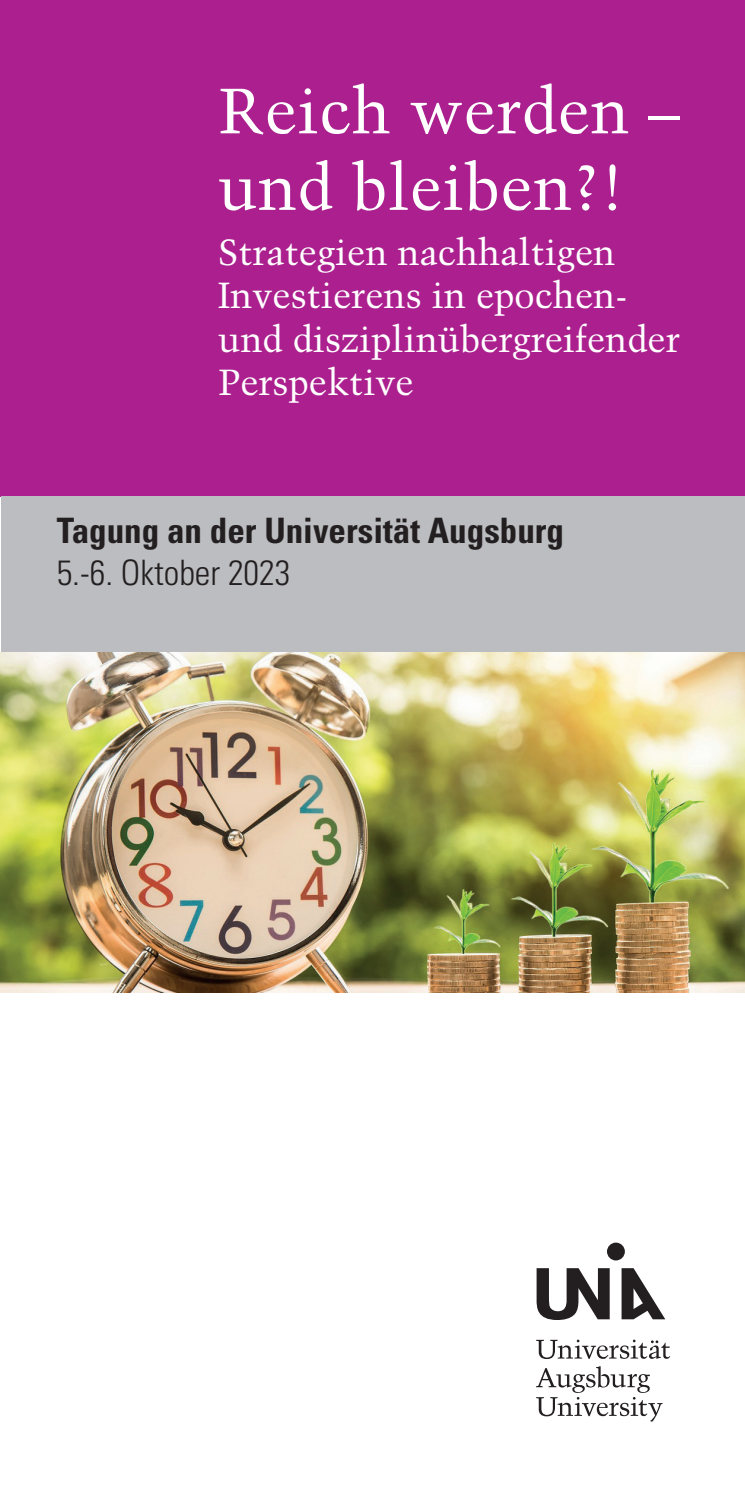
<style>
.page{position:relative;width:745px;height:1489px;background:#fff}
.page>*{position:absolute;margin:0;border:0;box-sizing:border-box;transform-origin:0 0}
.t1{font:63.75px/76.5px "Trump Mediaeval LT Std";letter-spacing:.01em;color:#fff}
.t2{font:36.25px/43.5px "Trump Mediaeval LT Std";color:#fff}
.t3{font:700 condensed 35px "Univers LT Std";color:#231f20}
.t4{font:300 condensed 35px "Univers LT Std";color:#231f20}
</style>
<div class="page">
<div style="left:0;top:0;width:744px;height:496px;background:#ab208e"></div>
<div style="left:2px;top:496px;width:742px;height:156px;background:#bcbdc0"></div>
<svg style="left:536px;top:1242px;width:129px;height:77px"></svg>
<svg style="left:536px;top:1339px;width:133px;height:19px"></svg>
<svg style="left:536px;top:1366px;width:126px;height:55px"></svg>
<img style="left:0;top:652px;width:744px;height:340px">
<h1 class="t1" style="left:218px;top:72px;width:463px">Reich werden – und bleiben?!</h1>
<p class="t2" style="left:218px;top:230px;width:463px">Strategien nachhaltigen<br>Investierens in epochen&shy;und disziplinübergreifender<br>Perspektive</p>
<p class="t3" style="left:57px;top:509px;width:508px">Tagung an der Universität Augsburg</p>
<p class="t4" style="left:57px;top:551px;width:235px">5.-6. Oktober 2023</p>
</div>
